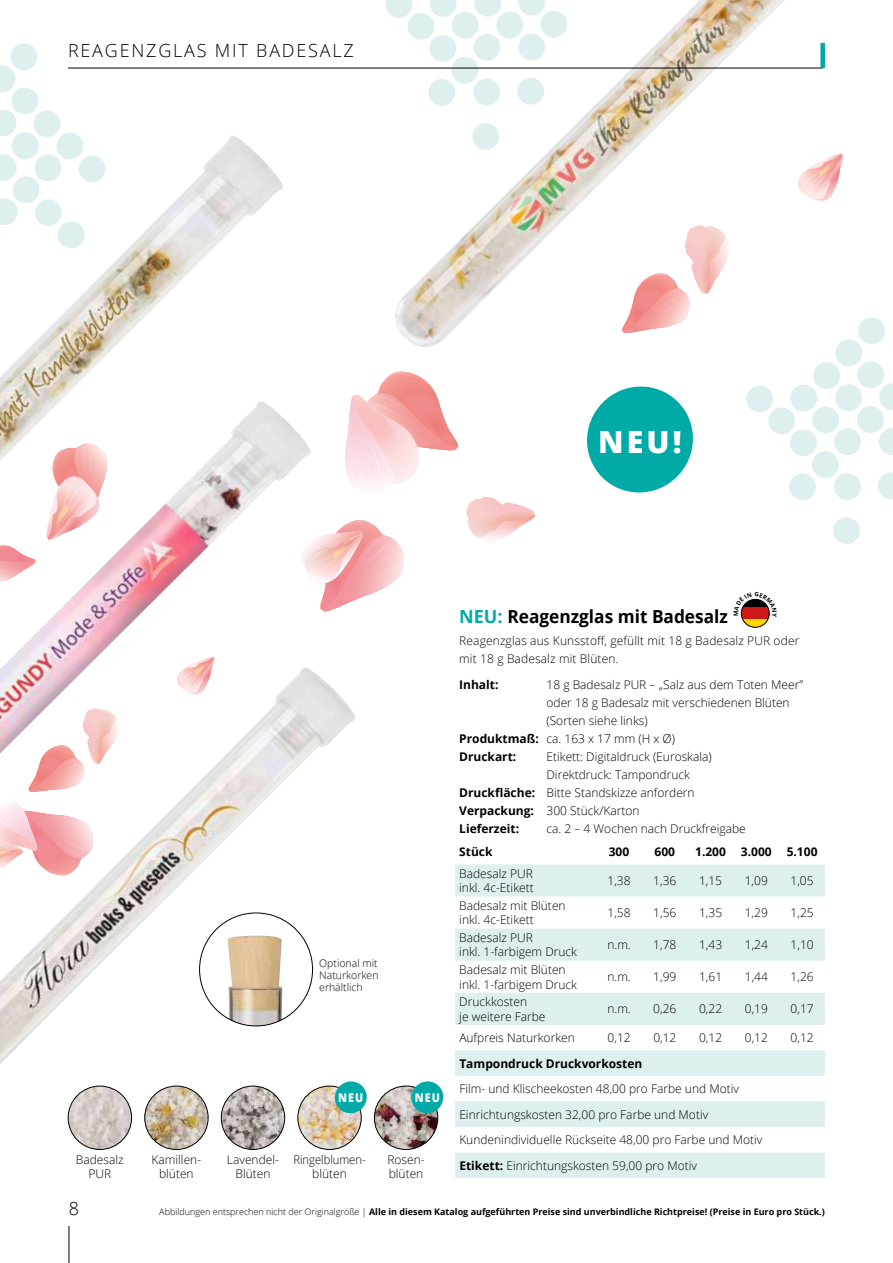
<style>
.page{position:relative;width:893px;height:1263px;background:#fff}
.page>*{position:absolute;margin:0;border:0;box-sizing:border-box;transform-origin:0 0}
.t1{font:800 30.6px "Open Sans";color:#fff}
.t2{font:700 18px "Open Sans";color:#000;scale:.96 1}
.t3{font:300 18px "Open Sans";letter-spacing:.1em;color:#000}
.t4{font:300 12px/14.4px "Open Sans";color:#000}
.t5{font:700 12px "Open Sans";color:#000}
.t6{font:300 12px/14.4px "Open Sans";color:#000;text-align:center;scale:.93 1}
.t7{font:800 12px "Open Sans";letter-spacing:.1em;color:#fff;scale:.9 1}
.t8{font:300 10.5px/12px "Open Sans";color:#000;text-align:justify}
.t9{font:700 9px "Open Sans";color:#000}
.s1{color:#00aaa7}
.s2{font-weight:700}
.s3{font-weight:300}
</style>
<div class="page">
<svg style="left:314px;top:371px;width:206px;height:241px"></svg>
<svg style="left:798px;top:153px;width:46px;height:48px"></svg>
<img style="left:395px;top:0;width:390px;height:347px">
<svg style="left:0;top:43px;width:107px;height:93px"></svg>
<svg style="left:471px;top:121px;width:29px;height:30px"></svg>
<svg style="left:384px;top:0;width:185px;height:107px"></svg>
<svg style="left:833px;top:517px;width:27px;height:27px"></svg>
<svg style="left:745px;top:316px;width:148px;height:184px"></svg>
<svg style="left:455px;top:864px;width:370px;height:314px;fill:#ddefef"></svg>
<svg style="left:742px;top:619px;width:27px;height:8px"></svg>
<div style="left:741px;top:607px;width:28px;height:12px;background:#cd1719"></div>
<div style="left:741px;top:599px;width:28px;height:28px;border:1px solid #000;border-radius:50%"></div>
<hr style="left:68px;top:68px;width:755px;height:1px;background:#000">
<div style="left:820px;top:43px;width:5px;height:25px;background:#00aaa7"></div>
<img style="left:0;top:421px;width:314px;height:246px">
<img style="left:0;top:667px;width:356px;height:397px">
<img style="left:0;top:136px;width:286px;height:325px">
<img style="left:221px;top:1086px;width:64px;height:63px;border-radius:32px">
<div style="left:221px;top:1086px;width:64px;height:64px;border:1px solid #000;border-radius:50%"></div>
<img style="left:298px;top:1086px;width:63px;height:63px;border-radius:32px">
<div style="left:298px;top:1086px;width:63px;height:64px;border:1px solid #000;border-radius:50%"></div>
<img style="left:374px;top:1086px;width:64px;height:63px;border-radius:32px">
<div style="left:374px;top:1086px;width:64px;height:64px;border:1px solid #000;border-radius:50%"></div>
<img style="left:68px;top:1086px;width:64px;height:63px;border-radius:32px">
<div style="left:68px;top:1086px;width:64px;height:64px;border:1px solid #000;border-radius:50%"></div>
<img style="left:145px;top:1086px;width:63px;height:63px;border-radius:32px">
<div style="left:145px;top:1086px;width:63px;height:64px;border:1px solid #000;border-radius:50%"></div>
<svg style="left:333px;top:1081px;width:34px;height:34px"></svg>
<svg style="left:410px;top:1081px;width:34px;height:34px"></svg>
<div style="left:200px;top:913px;width:113px;height:113px;background:#fff;border-radius:50%"></div>
<img style="left:228px;top:936px;width:54px;height:90px">
<svg style="left:500px;top:334px;width:255px;height:193px"></svg>
<svg style="left:558px;top:345px;width:151px;height:153px"></svg>
<hr style="left:69px;top:1226px;width:1px;height:37px;background:#000">
<svg style="left:740px;top:598px;width:30px;height:19px"></svg>
<h2 class="t3" style="left:68px;top:38px;width:287px">REAGENZGLAS MIT BADESALZ</h2>
<h1 class="t1" style="left:598px;top:419px;width:85px">NEU!</h1>
<p class="t4" style="left:76px;top:1152px;width:49px;text-align:center">Badesalz<br>PUR</p>
<p class="t8" style="left:319px;top:957px;width:61px">Optional mit Naturkorken erhältlich</p>
<p class="t7" style="left:338px;top:1089px;width:30px">NEU</p>
<p class="t7" style="left:415px;top:1089px;width:30px">NEU</p>
<p class="t4" style="left:152px;top:1152px;width:51px;text-align:center">Kamillen&shy;blüten</p>
<p class="t4" style="left:387px;top:1152px;width:39px">Rosen&shy;blüten</p>
<p class="t4" style="left:227px;top:1152px;width:53px;text-align:center">Lavendel-<br>Blüten</p>
<p class="t6" style="left:293px;top:1152px;width:79px">Ringelblumen&shy;blüten</p>
<h2 class="t2" style="left:459px;top:603px;width:281px"><span class="s1">NEU:</span> Reagenzglas mit Badesalz</h2>
<p class="t4" style="left:459px;top:631px;width:342px;line-height:18px">Reagenzglas aus Kunsstoff, gefüllt mit 18 g Badesalz PUR oder mit 18 g Badesalz mit Blüten.</p>
<p class="t5" style="left:459px;top:676px;width:41px">Inhalt:</p>
<p class="t4" style="left:546px;top:677px;width:258px">18 g Badesalz PUR – „Salz aus dem Toten Meer”</p>
<p class="t4" style="left:546px;top:695px;width:245px">oder 18 g Badesalz mit verschiedenen Blüten</p>
<p class="t4" style="left:546px;top:713px;width:103px">(Sorten siehe links)</p>
<p class="t4" style="left:459px;top:731px;width:217px"><span class="s2">Produktmaß:</span> ca. 163 x 17 mm (H x Ø)</p>
<p class="t5" style="left:459px;top:748px;width:59px">Druckart:</p>
<p class="t4" style="left:546px;top:749px;width:167px">Etikett: Digitaldruck (Euroskala)</p>
<p class="t4" style="left:546px;top:767px;width:145px">Direktdruck: Tampondruck</p>
<p class="t4" style="left:459px;top:785px;width:237px"><span class="s2">Druckfläche:</span> Bitte Standskizze anfordern</p>
<p class="t4" style="left:459px;top:803px;width:182px"><span class="s2">Verpackung:</span> 300 Stück/Karton</p>
<p class="t5" style="left:459px;top:820px;width:61px">Lieferzeit:</p>
<p class="t4" style="left:546px;top:821px;width:201px">ca. 2 – 4 Wochen nach Druckfreigabe</p>
<p class="t5" style="left:459px;top:843px;width:35px">Stück</p>
<p class="t5" style="left:609px;top:843px;width:22px">300</p>
<p class="t5" style="left:654px;top:843px;width:22px">600</p>
<p class="t5" style="left:695px;top:843px;width:124px">1.200 3.000 5.100</p>
<p class="t4" style="left:459px;top:866px;width:76px">Badesalz PUR inkl. 4c-Etikett</p>
<p class="t4" style="left:607px;top:873px;width:25px">1,38</p>
<p class="t4" style="left:653px;top:873px;width:25px">1,36</p>
<p class="t4" style="left:699px;top:873px;width:25px">1,15</p>
<p class="t4" style="left:745px;top:873px;width:25px">1,09</p>
<p class="t4" style="left:790px;top:873px;width:25px">1,05</p>
<p class="t4" style="left:459px;top:898px;width:108px">Badesalz mit Blüten inkl. 4c-Etikett</p>
<p class="t4" style="left:607px;top:905px;width:25px">1,58</p>
<p class="t4" style="left:653px;top:905px;width:25px">1,56</p>
<p class="t4" style="left:699px;top:905px;width:25px">1,35</p>
<p class="t4" style="left:745px;top:905px;width:25px">1,29</p>
<p class="t4" style="left:790px;top:905px;width:25px">1,25</p>
<p class="t4" style="left:459px;top:930px;width:119px">Badesalz PUR<br>inkl. 1-farbigem Druck</p>
<p class="t4" style="left:607px;top:937px;width:25px">n.m.</p>
<p class="t4" style="left:653px;top:937px;width:25px">1,78</p>
<p class="t4" style="left:699px;top:937px;width:25px">1,43</p>
<p class="t4" style="left:745px;top:937px;width:25px">1,24</p>
<p class="t4" style="left:791px;top:937px;width:25px">1,10</p>
<p class="t4" style="left:459px;top:962px;width:119px">Badesalz mit Blüten inkl. 1-farbigem Druck</p>
<p class="t4" style="left:607px;top:969px;width:25px">n.m.</p>
<p class="t4" style="left:653px;top:969px;width:25px">1,99</p>
<p class="t4" style="left:699px;top:969px;width:25px">1,61</p>
<p class="t4" style="left:745px;top:969px;width:25px">1,44</p>
<p class="t4" style="left:791px;top:969px;width:25px">1,26</p>
<p class="t4" style="left:459px;top:994px;width:88px">Druckkosten<br>je weitere Farbe</p>
<p class="t4" style="left:607px;top:1001px;width:25px">n.m.</p>
<p class="t4" style="left:653px;top:1001px;width:25px">0,26</p>
<p class="t4" style="left:699px;top:1001px;width:25px">0,22</p>
<p class="t4" style="left:745px;top:1001px;width:25px">0,19</p>
<p class="t4" style="left:791px;top:1001px;width:25px">0,17</p>
<p class="t4" style="left:459px;top:1030px;width:117px">Aufpreis Naturkorken</p>
<p class="t4" style="left:608px;top:1030px;width:25px">0,12</p>
<p class="t4" style="left:653px;top:1030px;width:25px">0,12</p>
<p class="t4" style="left:699px;top:1030px;width:25px">0,12</p>
<p class="t4" style="left:745px;top:1030px;width:25px">0,12</p>
<p class="t4" style="left:791px;top:1030px;width:25px">0,12</p>
<p class="t5" style="left:459px;top:1055px;width:185px">Tampondruck Druckvorkosten</p>
<p class="t4" style="left:459px;top:1076px;width:305px;line-height:25.5px">Film- und Klischeekosten 48,00 pro Farbe und Motiv Einrichtungskosten 32,00 pro Farbe und Motiv Kundenindividuelle Rückseite 48,00 pro Farbe und Motiv <span class="s2">Etikett:</span> Einrichtungskosten 59,00 pro Motiv</p>
<h2 class="t3" style="left:69px;top:1196px;width:12px">8</h2>
<p class="t9" style="left:159px;top:1205px;width:667px"><span class="s3">Abbildungen entsprechen nicht der Originalgröße |</span> Alle in diesem Katalog aufgeführten Preise sind unverbindliche Richtpreise! (Preise in Euro pro Stück.)</p>
</div>
